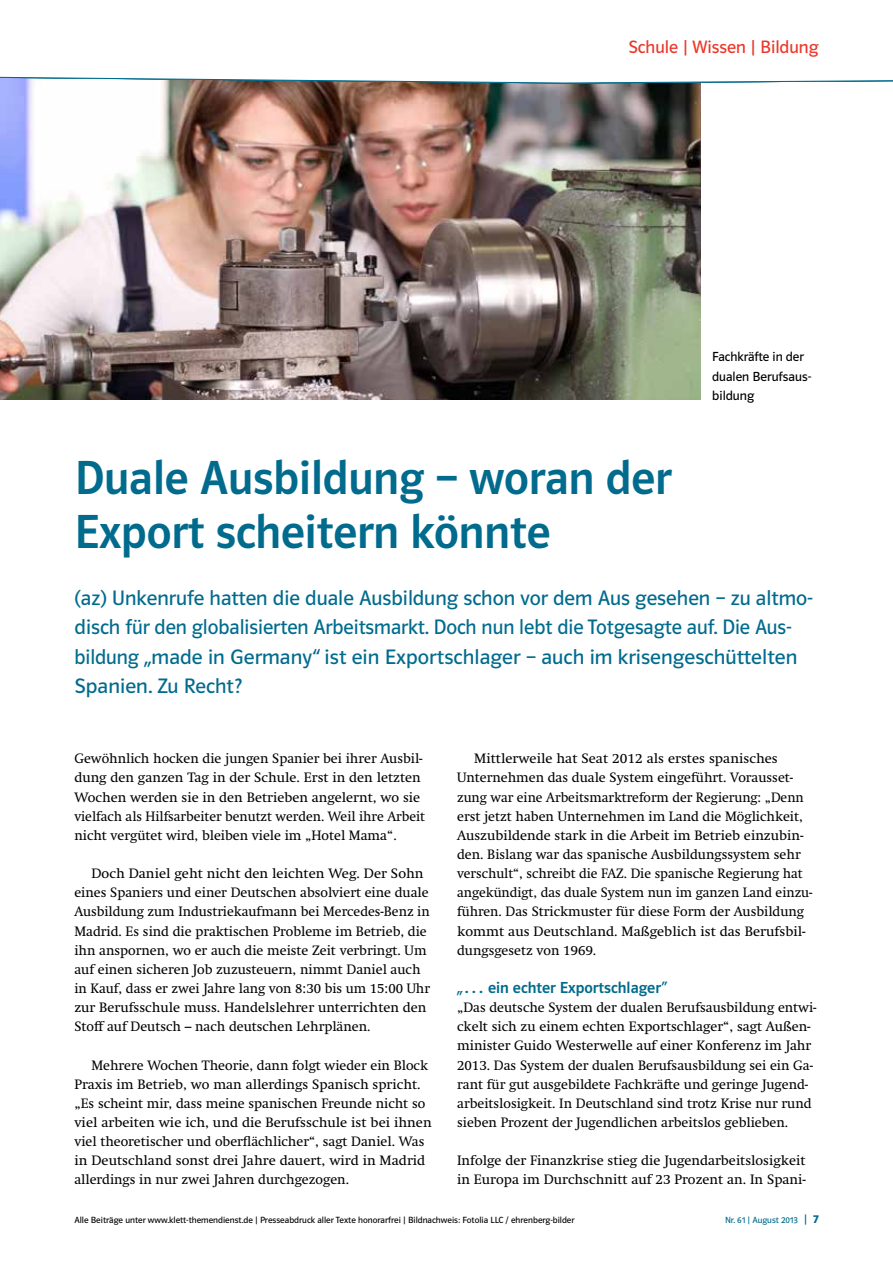
<style>
.page{position:relative;width:893px;height:1263px;background:#fff}
.page>*{position:absolute;margin:0;border:0;box-sizing:border-box;transform-origin:0 0}
.t1{font:48px/53.1px "Polo ST11 K Krftg";color:#006b8d}
.t2{font:21px/29.2px "Polo ST11 K Buch";color:#006b8d}
.t3{font:18px "Polo ST11 K Buch";color:#ec372a}
.t4{font:16.5px "Polo 22 K Krftg";color:#006b8d}
.t5{font:13.5px/19.2px "Klett Swift";color:#000}
.t6{font:13.2px/19.2px "Polo ST11 K Buch";color:#000}
.t7{font:9px "Polo ST11 K Buch";color:#000}
.t8{font:9px "Polo ST11 K Buch";color:#006b8d}
.s1{font-size:12px}
.s2{font-family:"Polo ST11 K Hfett";font-size:12px}
</style>
<div class="page">
<img style="left:0;top:83px;width:700px;height:317px">
<svg style="left:0;top:82px;width:781px;height:1px"></svg>
<svg style="left:0;top:76px;width:893px;height:6px"></svg>
<h3 class="t3" style="left:628px;top:37px;width:192px">Schule | Wissen | Bildung</h3>
<p class="t6" style="left:712px;top:348px;width:100px">Fachkräfte in der dualen Berufsaus&shy;bildung</p>
<h1 class="t1" style="left:74px;top:452px;width:599px">Duale Ausbildung – woran der<br>Export scheitern könnte</h1>
<p class="t2" style="left:75px;top:584px;width:740px">(az) Unkenrufe hatten die duale Ausbildung schon vor dem Aus gesehen – zu altmo&shy;disch für den globalisierten Arbeitsmarkt. Doch nun lebt die Totgesagte auf. Die Aus&shy;bildung „made in Germany“ ist ein Exportschlager – auch im krisengeschüttelten Spanien. Zu Recht?</p>
<p class="t5" style="left:74px;top:749px;width:352px">Gewöhnlich hocken die jungen Spanier bei ihrer Ausbil&shy;dung den ganzen Tag in der Schule. Erst in den letzten Wochen werden sie in den Betrieben angelernt, wo sie vielfach als Hilfsarbeiter benutzt werden. Weil ihre Arbeit nicht vergütet wird, bleiben viele im „Hotel Mama“.</p>
<p class="t5" style="left:74px;top:864px;width:357px;text-indent:17px">Doch Daniel geht nicht den leichten Weg. Der Sohn eines Spaniers und einer Deutschen absolviert eine duale Ausbildung zum Industriekaufmann bei Mercedes-Benz in Madrid. Es sind die praktischen Probleme im Betrieb, die ihn anspornen, wo er auch die meiste Zeit verbringt. Um auf einen sicheren Job zuzusteuern, nimmt Daniel auch in Kauf, dass er zwei Jahre lang von 8:30 bis um 15:00 Uhr zur Berufsschule muss. Handelslehrer unterrichten den Stoff auf Deutsch – nach deutschen Lehrplänen.</p>
<p class="t5" style="left:74px;top:1055px;width:359px;text-indent:17px">Mehrere Wochen Theorie, dann folgt wieder ein Block Praxis im Betrieb, wo man allerdings Spanisch spricht. „Es scheint mir, dass meine spanischen Freunde nicht so viel arbeiten wie ich, und die Berufsschule ist bei ihnen viel theoretischer und oberflächlicher“, sagt Daniel. Was in Deutschland sonst drei Jahre dauert, wird in Madrid allerdings in nur zwei Jahren durchgezogen.</p>
<p class="t5" style="left:457px;top:749px;width:357px;text-indent:17px">Mittlerweile hat Seat 2012 als erstes spanisches Unternehmen das duale System eingeführt. Vorausset&shy;zung war eine Arbeitsmarktreform der Regierung: „Denn erst jetzt haben Unternehmen im Land die Möglichkeit, Auszubildende stark in die Arbeit im Betrieb einzubin&shy;den. Bislang war das spanische Ausbildungssystem sehr verschult“, schreibt die FAZ. Die spanische Regierung hat angekündigt, das duale System nun im ganzen Land einzu&shy;führen. Das Strickmuster für diese Form der Ausbildung kommt aus Deutschland. Maßgeblich ist das Berufsbil&shy;dungsgesetz von 1969.</p>
<p class="t4" style="left:457px;top:979px;width:212px">„… ein echter Exportschlager“</p>
<p class="t5" style="left:457px;top:998px;width:361px">„Das deutsche System der dualen Berufsausbildung entwi&shy;ckelt sich zu einem echten Exportschlager“, sagt Außen&shy;minister Guido Westerwelle auf einer Konferenz im Jahr 2013. Das System der dualen Berufsausbildung sei ein Ga&shy;rant für gut ausgebildete Fachkräfte und geringe Jugend&shy;arbeitslosigkeit. In Deutschland sind trotz Krise nur rund sieben Prozent der Jugendlichen arbeitslos geblieben.</p>
<p class="t5" style="left:457px;top:1151px;width:350px">Infolge der Finanzkrise stieg die Jugendarbeitslosigkeit in Europa im Durchschnitt auf 23 Prozent an. In Spani-</p>
<p class="t7" style="left:74px;top:1215px;width:502px">Alle Beiträge unter www.klett-themendienst.de | Presseabdruck aller Texte honorarfrei | Bildnachweis: Fotolia LLC / ehrenberg-bilder</p>
<p class="t8" style="left:725px;top:1215px;width:95px">Nr. 61 | August 2013 <span class="s1">|</span> <span class="s2">7</span></p>
</div>
